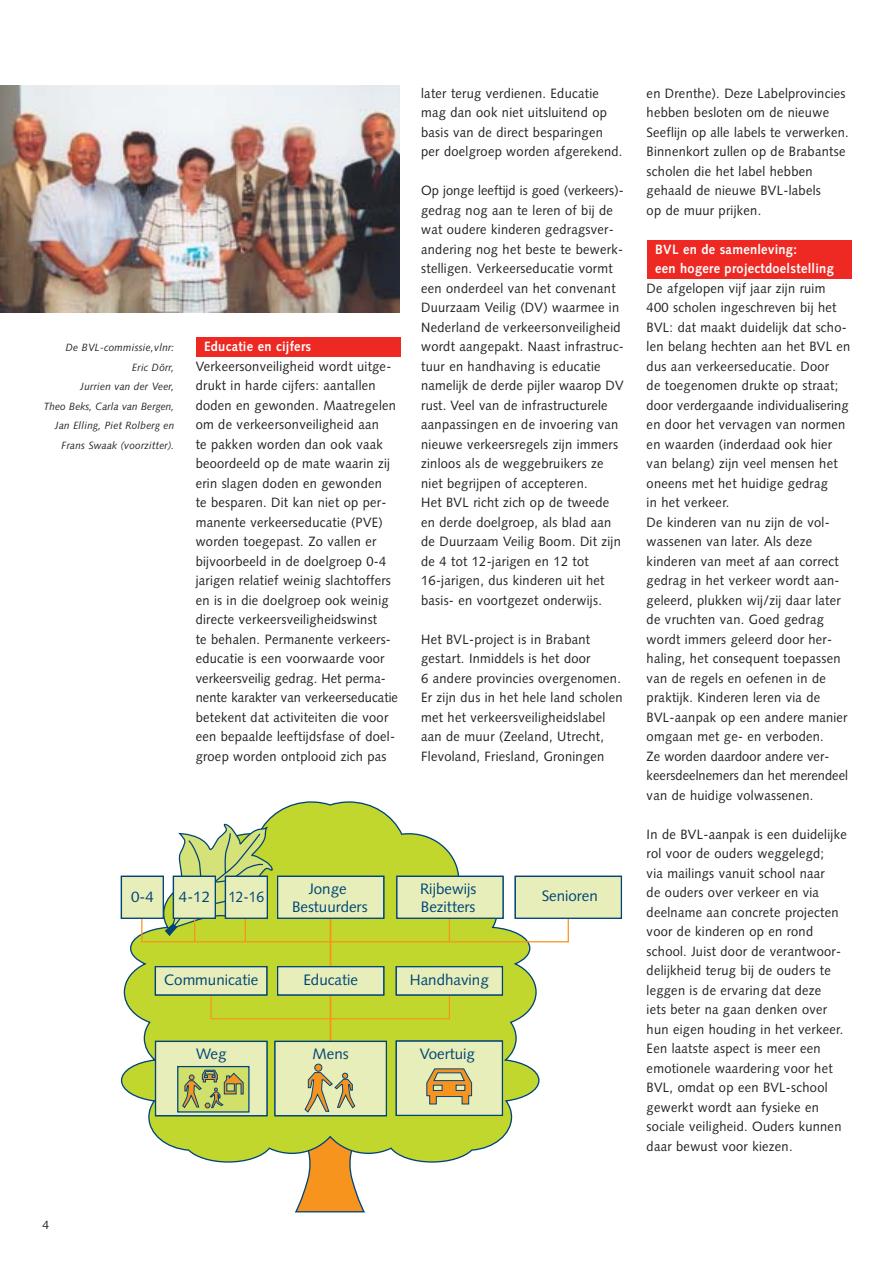
<style>
.page{position:relative;width:893px;height:1262px;background:#fff}
.page>*{position:absolute;margin:0;border:0;box-sizing:border-box;transform-origin:0 0}
.t1{font:15.15px/18.3px "Syntax";color:#004476;text-align:center}
.t2{font:700 15.15px "Syntax";color:#004476}
.t3{font:13.5px/19.5px "Syntax";letter-spacing:.02em;color:#231f1f;scale:.95 1}
.t4{font:700 13.5px/19.5px "Syntax";letter-spacing:.02em;color:#fff;scale:.95 1}
.t5{font:12px "Syntax";color:#231f1f}
.t6{font:italic 10.5px/19.5px "Syntax";letter-spacing:.02em;color:#231f1f;text-align:right;scale:.95 1}
</style>
<div class="page">
<div style="left:646px;top:240px;width:205px;height:39px;background:#ee2923"></div>
<div style="left:196px;top:337px;width:204px;height:19px;background:#ee2923"></div>
<svg style="left:120px;top:801px;width:420px;height:362px;fill:#c1d72e"></svg>
<div style="left:210px;top:994px;width:240px;height:25px;border:1px solid #f7941e"></div>
<hr style="left:329px;top:915px;width:2px;height:126px;background:#f7941e">
<svg style="left:141px;top:821px;width:428px;height:122px"></svg>
<div style="left:121px;top:875px;width:43px;height:43px;background:#e7eeb9;border:1px solid #00447c"></div>
<div style="left:173px;top:875px;width:43px;height:43px;background:#e7eeb9;border:1px solid #00447c"></div>
<div style="left:225px;top:875px;width:43px;height:43px;background:#e7eeb9;border:1px solid #00447c"></div>
<div style="left:277px;top:875px;width:107px;height:43px;background:#e7eeb9;border:1px solid #00447c"></div>
<div style="left:277px;top:966px;width:107px;height:29px;background:#e7eeb9;border:1px solid #00447c"></div>
<div style="left:155px;top:966px;width:112px;height:29px;background:#e7eeb9;border:1px solid #00447c"></div>
<div style="left:155px;top:1040px;width:112px;height:76px;background:#e7eeb9;border:1px solid #00447c"></div>
<div style="left:274px;top:1040px;width:113px;height:76px;background:#e7eeb9;border:1px solid #00447c"></div>
<div style="left:395px;top:966px;width:108px;height:29px;background:#e7eeb9;border:1px solid #00447c"></div>
<div style="left:395px;top:1040px;width:108px;height:76px;background:#e7eeb9;border:1px solid #00447c"></div>
<div style="left:396px;top:875px;width:107px;height:43px;background:#e7eeb9;border:1px solid #00447c"></div>
<div style="left:514px;top:875px;width:108px;height:43px;background:#e7eeb9;border:1px solid #00447c"></div>
<div style="left:177px;top:1066px;width:72px;height:46px;background:#d1e06b;border:1px solid #00447c"></div>
<div style="left:314px;top:1063px;width:8px;height:8px;background:#f7941e;border:1px solid #00447c;border-radius:50%"></div>
<svg style="left:294px;top:1072px;width:71px;height:141px"></svg>
<svg style="left:426px;top:1068px;width:46px;height:36px"></svg>
<svg style="left:433px;top:1084px;width:9px;height:6px"></svg>
<svg style="left:182px;top:1069px;width:62px;height:39px"></svg>
<div style="left:226px;top:1083px;width:9px;height:8px;background:#d1e06b;border:1px solid #00447c"></div>
<img style="left:0;top:85px;width:400px;height:227px">
<p class="t6" style="left:44px;top:339px;width:139px">De BVL-commissie,vlnr:<br>Eric Dörr,<br>Jurrien van der Veer,<br>Theo Beks, Carla van Bergen,<br>Jan Elling, Piet Rolberg en<br>Frans Swaak (voorzitter).</p>
<p class="t4" style="left:204px;top:338px;width:114px">Educatie en cijfers</p>
<p class="t3" style="left:196px;top:357px;width:214px">Verkeersonveiligheid wordt uitge&shy;drukt in harde cijfers: aantallen doden en gewonden. Maatregelen om de verkeersonveiligheid aan<br>te pakken worden dan ook vaak beoordeeld op de mate waarin zij erin slagen doden en gewonden<br>te besparen. Dit kan niet op per&shy;manente verkeerseducatie (PVE) worden toegepast. Zo vallen er bijvoorbeeld in de doelgroep 0-4 jarigen relatief weinig slachtoffers en is in die doelgroep ook weinig directe verkeersveiligheidswinst<br>te behalen. Permanente verkeers&shy;educatie is een voorwaarde voor verkeersveilig gedrag. Het perma&shy;nente karakter van verkeerseducatie betekent dat activiteiten die voor een bepaalde leeftijdsfase of doel&shy;groep worden ontplooid zich pas</p>
<p class="t3" style="left:421px;top:84px;width:213px">later terug verdienen. Educatie mag dan ook niet uitsluitend op basis van de direct besparingen per doelgroep worden afgerekend.</p>
<p class="t3" style="left:421px;top:182px;width:215px">Op jonge leeftijd is goed (verkeers)- gedrag nog aan te leren of bij de wat oudere kinderen gedragsver&shy;andering nog het beste te bewerk&shy;stelligen. Verkeerseducatie vormt een onderdeel van het convenant Duurzaam Veilig (DV) waarmee in Nederland de verkeersonveiligheid wordt aangepakt. Naast infrastruc&shy;tuur en handhaving is educatie namelijk de derde pijler waarop DV rust. Veel van de infrastructurele aanpassingen en de invoering van nieuwe verkeersregels zijn immers zinloos als de weggebruikers ze niet begrijpen of accepteren.<br>Het BVL richt zich op de tweede en derde doelgroep, als blad aan de Duurzaam Veilig Boom. Dit zijn de 4 tot 12-jarigen en 12 tot 16-jarigen, dus kinderen uit het basis- en voortgezet onderwijs.</p>
<p class="t3" style="left:421px;top:630px;width:213px">Het BVL-project is in Brabant gestart. Inmiddels is het door<br>6 andere provincies overgenomen.<br>Er zijn dus in het hele land scholen met het verkeersveiligheidslabel aan de muur (Zeeland, Utrecht,<br>Flevoland, Friesland, Groningen</p>
<p class="t1" style="left:131px;top:888px;width:24px">0-4</p>
<p class="t1" style="left:179px;top:888px;width:86px">4-12 12-16</p>
<p class="t1" style="left:292px;top:881px;width:77px">Jonge<br>Bestuurders</p>
<p class="t2" style="left:302px;top:900px;width:65px">estuurdes</p>
<p class="t1" style="left:420px;top:881px;width:58px;text-align:left">Rijbewijs<br>Bezitters</p>
<p class="t1" style="left:541px;top:887px;width:58px">Senioren</p>
<p class="t2" style="left:418px;top:882px;width:15px">Ri</p>
<p class="t1" style="left:164px;top:972px;width:96px">Communicatie</p>
<p class="t1" style="left:303px;top:972px;width:56px">Educatie</p>
<p class="t1" style="left:410px;top:972px;width:80px">Handhaving</p>
<p class="t1" style="left:196px;top:1046px;width:32px">Weg</p>
<p class="t1" style="left:312px;top:1046px;width:38px">Mens</p>
<p class="t1" style="left:419px;top:1046px;width:57px">Voertuig</p>
<p class="t3" style="left:646px;top:84px;width:214px">en Drenthe). Deze Labelprovincies hebben besloten om de nieuwe<br>Seeflijn op alle labels te verwerken.<br>Binnenkort zullen op de Brabantse scholen die het label hebben gehaald de nieuwe BVL-labels<br>op de muur prijken.</p>
<p class="t4" style="left:655px;top:240px;width:189px">BVL en de samenleving:<br>een hogere projectdoelstelling</p>
<p class="t3" style="left:646px;top:279px;width:216px">De afgelopen vijf jaar zijn ruim<br>400 scholen ingeschreven bij het<br>BVL: dat maakt duidelijk dat scho&shy;len belang hechten aan het BVL en dus aan verkeerseducatie. Door<br>de toegenomen drukte op straat; door verdergaande individualisering en door het vervagen van normen en waarden (inderdaad ook hier van belang) zijn veel mensen het oneens met het huidige gedrag<br>in het verkeer.<br>De kinderen van nu zijn de vol&shy;wassenen van later. Als deze kinderen van meet af aan correct gedrag in het verkeer wordt aan&shy;geleerd, plukken wij/zij daar later de vruchten van. Goed gedrag wordt immers geleerd door her&shy;haling, het consequent toepassen van de regels en oefenen in de praktijk. Kinderen leren via de<br>BVL-aanpak op een andere manier omgaan met ge- en verboden.<br>Ze worden daardoor andere ver&shy;keersdeelnemers dan het merendeel van de huidige volwassenen.</p>
<p class="t3" style="left:646px;top:825px;width:212px">In de BVL-aanpak is een duidelijke rol voor de ouders weggelegd;<br>via mailings vanuit school naar<br>de ouders over verkeer en via deelname aan concrete projecten voor de kinderen op en rond school. Juist door de verantwoor&shy;delijkheid terug bij de ouders te leggen is de ervaring dat deze<br>iets beter na gaan denken over hun eigen houding in het verkeer.<br>Een laatste aspect is meer een emotionele waardering voor het<br>BVL, omdat op een BVL-school gewerkt wordt aan fysieke en sociale veiligheid. Ouders kunnen daar bewust voor kiezen.</p>
<p class="t5" style="left:43px;top:1220px;width:8px">4</p>
</div>
